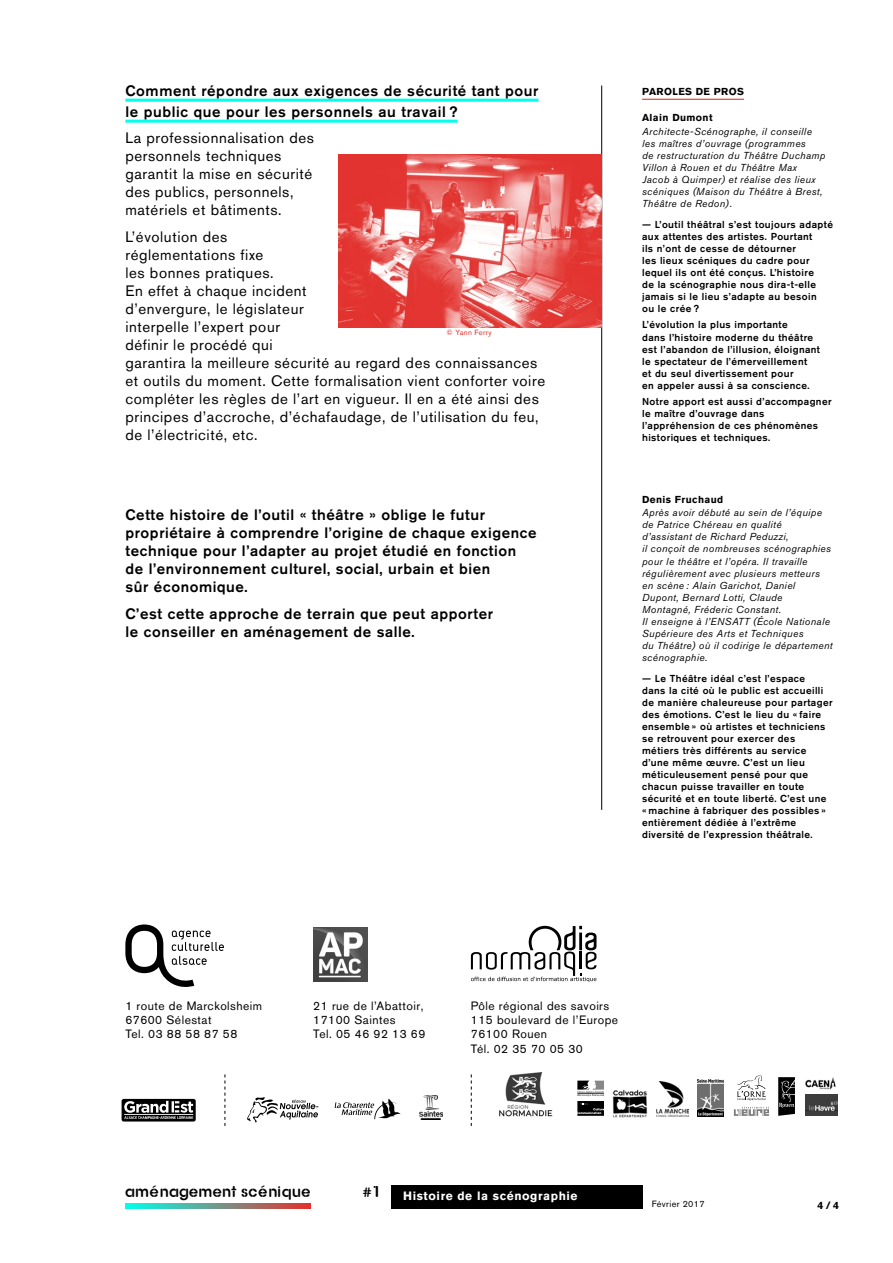
<style>
.page{position:relative;width:893px;height:1263px;background:#fff}
.page>*{position:absolute;margin:0;border:0;box-sizing:border-box;transform-origin:0 0}
.t1{font:15px/18px "Akzidenz Grotesk BQ";letter-spacing:.04em;color:#000}
.t2{font:500 15px/18px "Akzidenz Grotesk BQ";letter-spacing:.04em;color:#000}
.t3{font:15px "AG Stencil";letter-spacing:.05em;color:#000}
.t4{font:12px/14.4px "Akzidenz Grotesk BQ";letter-spacing:.04em;color:#000}
.t5{font:700 12px "Akzidenz Grotesk BQ";letter-spacing:.05em;color:#fff}
.t6{font:700 10.5px "Akzidenz Grotesk BQ";color:#000}
.t7{font:500 10.05px/12px "Akzidenz Grotesk BQ";letter-spacing:.04em;color:#000}
.t8{font:italic 10.05px/12px "Akzidenz Grotesk BQ";letter-spacing:.04em;color:#000}
.t9{font:700 10.05px "Akzidenz Grotesk BQ";letter-spacing:.04em;color:#000}
.t10{font:9px "Akzidenz Grotesk BQ";letter-spacing:.04em;color:#000}
.t11{font:7.5px "Akzidenz Grotesk BQ";letter-spacing:.04em;color:#e3312d}
</style>
<div class="page">
<svg style="left:125px;top:1203px;width:185px;height:6px"></svg>
<div style="left:391px;top:1185px;width:251px;height:23px;background:#000"></div>
<hr style="left:125px;top:99px;width:413px;height:3px;background:#00ffec">
<hr style="left:125px;top:120px;width:332px;height:3px;background:#00ffec">
<hr style="left:642px;top:99px;width:102px;height:1px;background:#e3312d">
<hr style="left:601px;top:86px;width:1px;height:724px;background:#000">
<img style="left:338px;top:155px;width:263px;height:173px">
<img style="left:313px;top:927px;width:54px;height:54px">
<svg style="left:125px;top:924px;width:99px;height:63px"></svg>
<svg style="left:471px;top:926px;width:125px;height:56px"></svg>
<svg style="left:122px;top:1099px;width:74px;height:22px;background:#555"></svg>
<svg style="left:335px;top:1098px;width:66px;height:21px"></svg>
<img style="left:420px;top:1095px;width:22px;height:24px">
<svg style="left:225px;top:1074px;width:1px;height:52px"></svg>
<svg style="left:471px;top:1074px;width:1px;height:52px"></svg>
<img style="left:500px;top:1072px;width:53px;height:45px">
<img style="left:657px;top:1081px;width:31px;height:36px">
<img style="left:698px;top:1079px;width:26px;height:37px">
<img style="left:805px;top:1095px;width:32px;height:21px">
<img style="left:805px;top:1077px;width:31px;height:13px">
<img style="left:612px;top:1089px;width:36px;height:29px">
<svg style="left:577px;top:1081px;width:27px;height:35px"></svg>
<svg style="left:734px;top:1075px;width:35px;height:41px"></svg>
<svg style="left:778px;top:1077px;width:17px;height:39px"></svg>
<svg style="left:247px;top:1097px;width:71px;height:26px"></svg>
<h1 class="t2" style="left:125px;top:80px;width:415px;line-height:21px">Comment répondre aux exigences de sécurité tant pour le public que pour les personnels au travail ?</h1>
<h1 class="t1" style="left:125px;top:129px;width:190px">La professionnalisation des personnels techniques garantit la mise en sécurité des publics, personnels, matériels et bâtiments.</h1>
<p class="t1" style="left:125px;top:228px;width:421px">L’évolution des<br>réglementations fixe<br>les bonnes pratiques.<br>En effet à chaque incident<br>d’envergure, le législateur<br>interpelle l’expert pour<br>définir le procédé qui<br>garantira la meilleure sécurité au regard des connaissances et outils du moment. Cette formalisation vient conforter voire compléter les règles de l’art en vigueur. Il en a été ainsi des principes d’accroche, d’échafaudage, de l’utilisation du feu, de l’électricité, etc.</p>
<p class="t11" style="left:446px;top:328px;width:47px">© Yann Ferry</p>
<h1 class="t2" style="left:125px;top:505px;width:413px">Cette histoire de l’outil « théâtre » oblige le futur propriétaire à comprendre l’origine de chaque exigence technique pour l’adapter au projet étudié en fonction de l’environnement culturel, social, urbain et bien<br>sûr économique.</h1>
<h1 class="t2" style="left:125px;top:604px;width:369px">C’est cette approche de terrain que peut apporter le conseiller en aménagement de salle.</h1>
<p class="t9" style="left:642px;top:85px;width:103px">PAROLES DE PROS</p>
<p class="t9" style="left:642px;top:112px;width:72px">Alain Dumont</p>
<p class="t8" style="left:642px;top:125px;width:185px">Architecte-Scénographe, il conseille les maîtres d’ouvrage (programmes<br>de restructuration du Théâtre Duchamp Villon à Rouen et du Théâtre Max Jacob à Quimper) et réalise des lieux scéniques (Maison du Théâtre à Brest, Théâtre de Redon).</p>
<p class="t7" style="left:642px;top:218px;width:192px">— L’outil théâtral s’est toujours adapté aux attentes des artistes. Pourtant<br>ils n’ont de cesse de détourner<br>les lieux scéniques du cadre pour lequel ils ont été conçus. L’histoire<br>de la scénographie nous dira-t-elle jamais si le lieu s’adapte au besoin<br>ou le crée ?</p>
<p class="t7" style="left:642px;top:319px;width:179px">L’évolution la plus importante<br>dans l’histoire moderne du théâtre est l’abandon de l’illusion, éloignant le spectateur de l’émerveillement<br>et du seul divertissement pour<br>en appeler aussi à sa conscience.</p>
<p class="t7" style="left:642px;top:395px;width:191px">Notre apport est aussi d’accompagner le maître d’ouvrage dans l’appréhension de ces phénomènes historiques et techniques.</p>
<p class="t9" style="left:642px;top:494px;width:83px">Denis Fruchaud</p>
<p class="t8" style="left:642px;top:507px;width:192px">Après avoir débuté au sein de l’équipe de Patrice Chéreau en qualité d’assistant de Richard Peduzzi,<br>il conçoit de nombreuses scénographies pour le théâtre et l’opéra. Il travaille régulièrement avec plusieurs metteurs en scène : Alain Garichot, Daniel Dupont, Bernard Lotti, Claude Montagné, Fréderic Constant.<br>Il enseigne à l’ENSATT (École Nationale Supérieure des Arts et Techniques<br>du Théâtre) où il codirige le département scénographie.</p>
<p class="t7" style="left:642px;top:672px;width:192px">— Le Théâtre idéal c’est l’espace<br>dans la cité où le public est accueilli de manière chaleureuse pour partager des émotions. C’est le lieu du « faire ensemble » où artistes et techniciens se retrouvent pour exercer des métiers très différents au service d’une même œuvre. C’est un lieu méticuleusement pensé pour que chacun puisse travailler en toute sécurité et en toute liberté. C’est une « machine à fabriquer des possibles » entièrement dédiée à l’extrême diversité de l’expression théâtrale.</p>
<p class="t4" style="left:125px;top:998px;width:138px">1 route de Marckolsheim<br>67600 Sélestat<br>Tel. 03 88 58 87 58</p>
<p class="t4" style="left:313px;top:998px;width:114px">21 rue de l’Abattoir,<br>17100 Saintes<br>Tel. 05 46 92 13 69</p>
<p class="t4" style="left:471px;top:998px;width:149px">Pôle régional des savoirs<br>115 boulevard de l’Europe<br>76100 Rouen<br>Tél. 02 35 70 05 30</p>
<h1 class="t3" style="left:125px;top:1183px;width:187px">AMÉNAGEMENT SCÉNIQUE</h1>
<p class="t5" style="left:403px;top:1189px;width:176px">Histoire de la scénographie</p>
<h1 class="t3" style="left:363px;top:1183px;width:19px">#1</h1>
<p class="t10" style="left:652px;top:1199px;width:55px">Février 2017</p>
<p class="t6" style="left:817px;top:1199px;width:23px">4/4</p>
</div>
